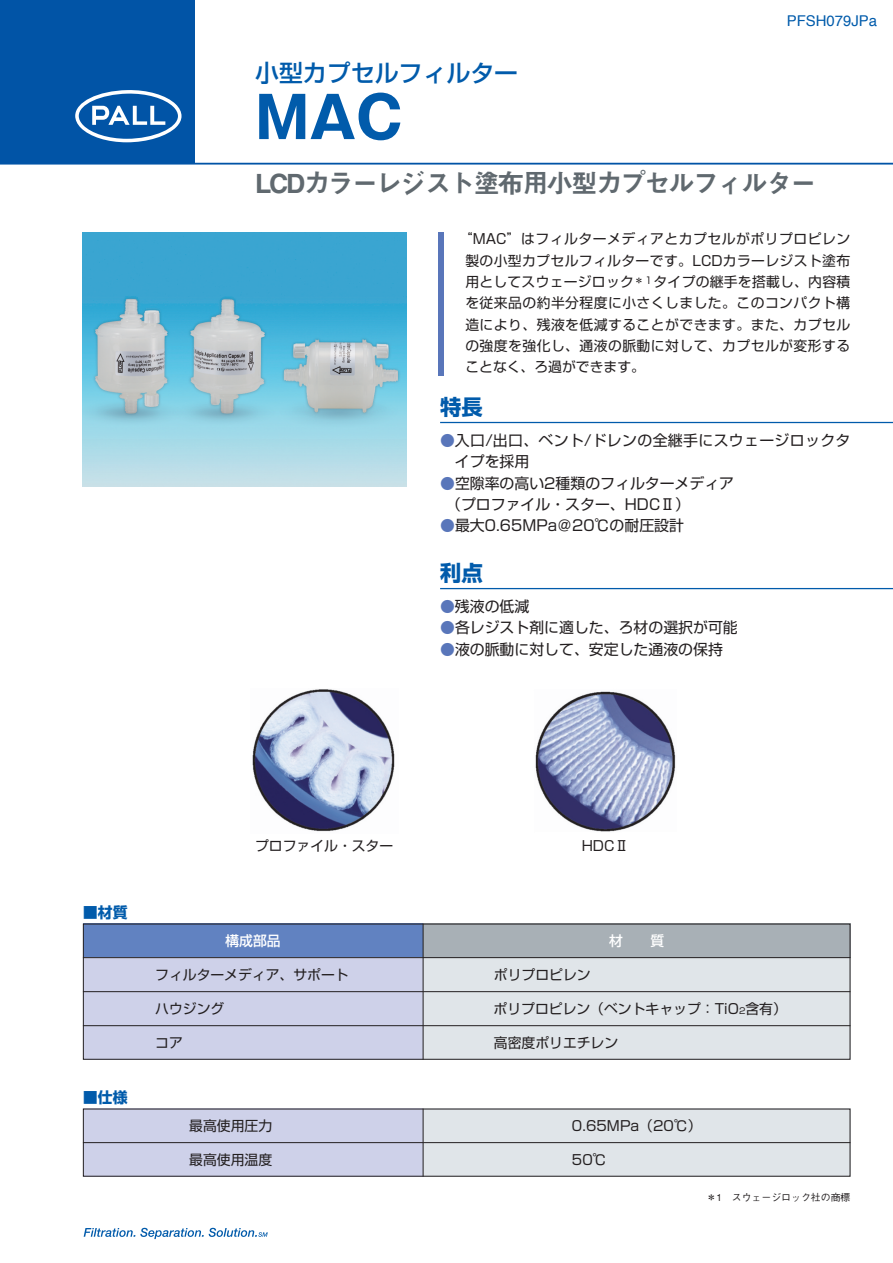
<style>
.page{position:relative;width:893px;height:1263px;background:#fff}
.page>*{position:absolute;margin:0;border:0;box-sizing:border-box;transform-origin:0 0}
.t1{font:700 57.45px "Gothic MB101";color:#015bab}
.t2{font:26.55px "Midashi Go MB31";letter-spacing:-.085em;color:#60696f}
.t3{font:500 23.85px "Shin Go";color:#015bab}
.t4{font:700 21.3px "Shin Go";color:#015bab}
.t5{font:14.85px/21.3px "Shin Go";color:#231f20}
.t6{font:14.85px/21.3px "Shin Go";letter-spacing:.025em;color:#231f20}
.t7{font:14.85px "Helvetica";color:#015bab}
.t8{font:700 14.85px "Shin Go";color:#015bab}
.t9{font:13.8px/21.3px "Shin Go";color:#231f20;text-align:justify}
.t10{font:13.8px "Shin Go Pr 5";color:#231f20}
.t11{font:500 13.8px "Shin Go";color:#fff}
.t12{font:500 9.9px "Gothic BBB";color:#231f20}
.s1{color:#5976ba}
.s2{font-size:8.55px}
</style>
<div class="page">
<div style="left:0;top:0;width:194px;height:164px;background:#0154a6"></div>
<svg style="left:75px;top:90px;width:107px;height:52px"></svg>
<svg style="left:84px;top:1228px;width:184px;height:11px"></svg>
<hr style="left:0;top:163px;width:893px;height:2px;background:#0154a6">
<div style="left:83px;top:1108px;width:340px;height:68px;background:#ced1e9"></div>
<div style="left:423px;top:1108px;width:427px;height:68px;background:#e0e5e9"></div>
<hr style="left:83px;top:1142px;width:340px;height:1px;background:#231f20">
<hr style="left:423px;top:1142px;width:427px;height:1px;background:#231f20">
<div style="left:83px;top:924px;width:340px;height:34px;background:#6182c1"></div>
<div style="left:83px;top:958px;width:340px;height:102px;background:#ced1e9"></div>
<div style="left:423px;top:958px;width:427px;height:102px;background:#e0e5e9"></div>
<div style="left:423px;top:924px;width:427px;height:34px;background:#a8b0b6"></div>
<hr style="left:83px;top:957px;width:767px;height:1px;background:#231f20">
<div style="left:83px;top:924px;width:767px;height:136px;border:1px solid #231f20"></div>
<hr style="left:83px;top:991px;width:340px;height:1px;background:#231f20">
<hr style="left:83px;top:1025px;width:340px;height:1px;background:#231f20">
<hr style="left:423px;top:991px;width:427px;height:1px;background:#231f20">
<hr style="left:423px;top:1025px;width:427px;height:1px;background:#231f20">
<div style="left:438px;top:232px;width:6px;height:144px;background:#5976ba"></div>
<hr style="left:440px;top:422px;width:453px;height:1px;background:#015bab">
<hr style="left:440px;top:588px;width:453px;height:1px;background:#015bab">
<img style="left:83px;top:232px;width:323px;height:254px">
<hr style="left:423px;top:924px;width:1px;height:136px;background:#231f20">
<hr style="left:423px;top:1108px;width:1px;height:68px;background:#231f20">
<img style="left:252px;top:689px;width:143px;height:143px">
<img style="left:535px;top:691px;width:141px;height:141px">
<h3 class="t3" style="left:255px;top:58px;width:265px">小型カプセルフィルター</h3>
<p class="t7" style="left:787px;top:14px;width:92px">PFSH079JPa</p>
<h1 class="t1" style="left:255px;top:76px;width:149px">MAC</h1>
<h2 class="t2" style="left:255px;top:168px;width:563px">LCDカラーレジスト塗布用小型カプセルフィルター</h2>
<p class="t9" style="left:465px;top:228px;width:386px;text-indent:-6px">“MAC”はフィルターメディアとカプセルがポリプロピレン製の小型カプセルフィルターです。LCDカラーレジスト塗布用としてスウェージロック<sup>＊１</sup>タイプの継手を搭載し、内容積を従来品の約半分程度に小さくしました。このコンパクト構造により、残液を低減することができます。また、カプセルの強度を強化し、通液の脈動に対して、カプセルが変形することなく、ろ過ができます。</p>
<h3 class="t4" style="left:440px;top:393px;width:44px">特長</h3>
<p class="t6" style="left:455px;top:429px;width:397px;text-indent:-15px"><span class="s1">●</span>入口/出口、ベント/ドレンの全継手にスウェージロックタイプを採用</p>
<p class="t5" style="left:446px;top:471px;width:289px;text-indent:-6px"><span class="s1">●</span>空隙率の高い2種類のフィルターメディア（プロファイル・スター、HDCⅡ）</p>
<p class="t5" style="left:440px;top:514px;width:245px"><span class="s1">●</span>最大0.65MPa＠20℃の耐圧設計</p>
<h3 class="t4" style="left:440px;top:559px;width:44px">利点</h3>
<p class="t5" style="left:440px;top:595px;width:91px"><span class="s1">●</span>残液の低減</p>
<p class="t5" style="left:440px;top:616px;width:299px"><span class="s1">●</span>各レジスト剤に適した、ろ材の選択が可能</p>
<p class="t5" style="left:440px;top:637px;width:284px"><span class="s1">●</span>液の脈動に対して、安定した通液の保持</p>
<p class="t8" style="left:83px;top:902px;width:46px">■材質</p>
<p class="t8" style="left:83px;top:1087px;width:46px">■仕様</p>
<p class="t10" style="left:255px;top:835px;width:140px">プロファイル・スター</p>
<p class="t10" style="left:582px;top:835px;width:48px">HDCⅡ</p>
<p class="t11" style="left:225px;top:931px;width:57px">構成部品</p>
<p class="t9" style="left:155px;top:963px;width:195px">フィルターメディア、サポート</p>
<p class="t9" style="left:155px;top:997px;width:71px">ハウジング</p>
<p class="t9" style="left:155px;top:1031px;width:29px">コア</p>
<p class="t9" style="left:189px;top:1114px;width:84px">最高使用圧力</p>
<p class="t9" style="left:189px;top:1148px;width:84px">最高使用温度</p>
<p class="t11" style="left:609px;top:931px;width:15px">材</p>
<p class="t11" style="left:651px;top:931px;width:15px">質</p>
<p class="t9" style="left:494px;top:963px;width:98px">ポリプロピレン</p>
<p class="t9" style="left:494px;top:997px;width:295px">ポリプロピレン（ベントキャップ：TiO<span class="s2">2</span>含有）</p>
<p class="t9" style="left:494px;top:1031px;width:126px">高密度ポリエチレン</p>
<p class="t9" style="left:572px;top:1114px;width:131px">0.65MPa（20℃）</p>
<p class="t9" style="left:572px;top:1148px;width:36px">50℃</p>
<p class="t12" style="left:706px;top:1192px;width:145px">＊1 スウェージロック社の商標</p>
</div>
